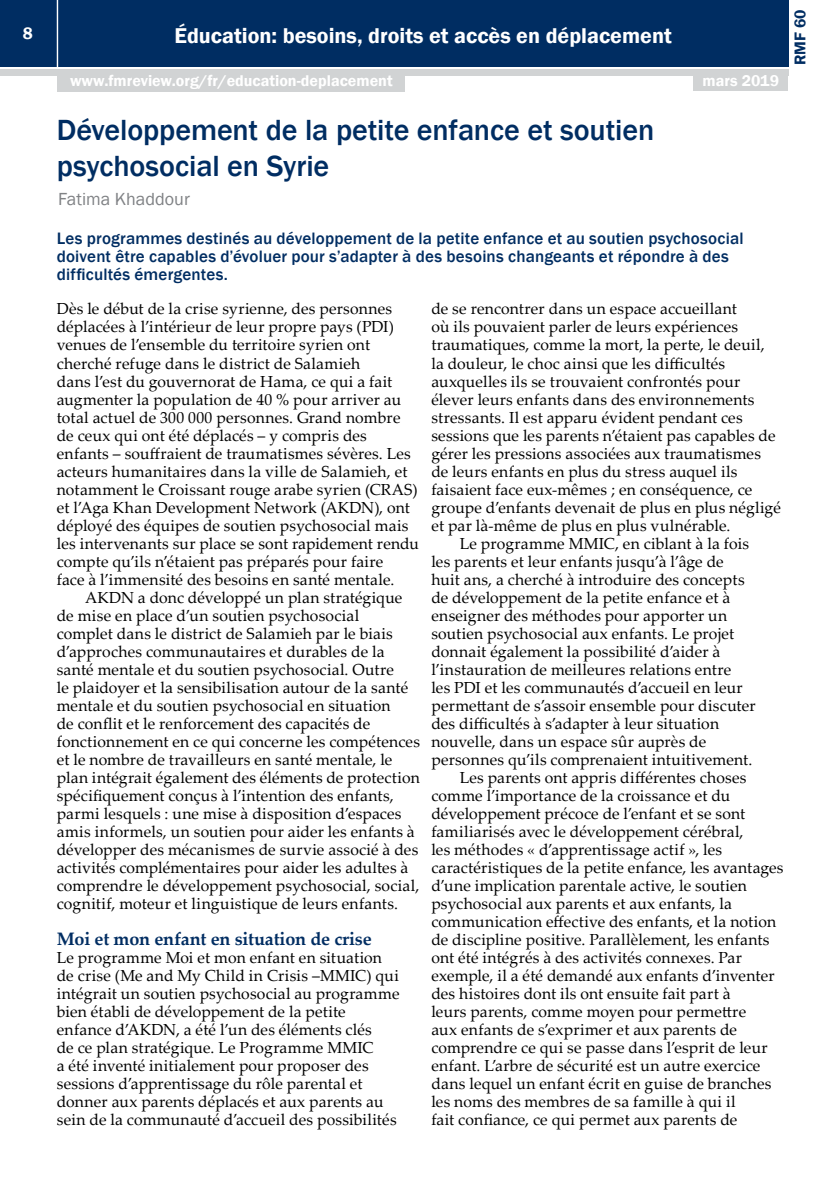
<style>
.page{position:relative;width:840px;height:1191px;background:#fff}
.page>*{position:absolute;margin:0;border:0;box-sizing:border-box;transform-origin:0 0}
.t1{font:500 30px/36px "Franklin Gothic";letter-spacing:-.005em;color:#002d62}
.t2{font:600 22px "Franklin Gothic";color:#fff}
.t3{font:700 18px "Palatino Linotype";letter-spacing:-.01em;color:#002d62}
.t4{font:18px "Franklin Gothic";color:#808285}
.t5{font:500 17px/18px "Franklin Gothic";letter-spacing:.01em;color:#002d62}
.t6{font:600 17px "Franklin Gothic";color:#fff}
.t7{font:16px/18px "Palatino Linotype";letter-spacing:.01em;color:#000}
.t8{font:600 16px "Franklin Gothic";color:#fff}
.t9{font:600 16px "Franklin Gothic";color:#002d62}
</style>
<div class="page">
<div style="left:0;top:0;width:787px;height:66px;background:#002d62"></div>
<div style="left:0;top:69px;width:787px;height:6px;background:#d1d3d4"></div>
<hr style="left:57px;top:0;width:1px;height:67px;background:#fff">
<div style="left:693px;top:73px;width:94px;height:18px;background:#d1d3d4"></div>
<div style="left:57px;top:74px;width:348px;height:18px;background:#d1d3d4"></div>
<p class="t6" style="left:23px;top:23px;width:11px">8</p>
<h2 class="t2" style="left:174px;top:22px;width:498px">Éducation: besoins, droits et accès en déplacement</h2>
<p class="t8" style="left:70px;top:71px;width:324px">www.fmreview.org/fr/education-deplacement</p>
<p class="t8" style="left:702px;top:71px;width:78px">mars 2019</p>
<h1 class="t1" style="left:57px;top:112px;width:598px">Développement de la petite enfance et soutien psychosocial en Syrie</h1>
<p class="t4" style="left:58px;top:188px;width:133px">Fatima Khaddour</p>
<p class="t5" style="left:57px;top:230px;width:688px">Les programmes destinés au développement de la petite enfance et au soutien psychosocial doivent être capables d’évoluer pour s’adapter à des besoins changeants et répondre à des difficultés émergentes.</p>
<p class="t7" style="left:57px;top:299px;width:363px">Dès le début de la crise syrienne, des personnes déplacées à l’intérieur de leur propre pays (PDI) venues de l’ensemble du territoire syrien ont cherché refuge dans le district de Salamieh<br>dans l’est du gouvernorat de Hama, ce qui a fait augmenter la population de 40 % pour arriver au total actuel de 300 000 personnes. Grand nombre de ceux qui ont été déplacés – y compris des enfants – souffraient de traumatismes sévères. Les acteurs humanitaires dans la ville de Salamieh, et notamment le Croissant rouge arabe syrien (CRAS) et l’Aga Khan Development Network (AKDN), ont déployé des équipes de soutien psychosocial mais les intervenants sur place se sont rapidement rendu compte qu’ils n’étaient pas préparés pour faire<br>face à l’immensité des besoins en santé mentale.</p>
<p class="t7" style="left:57px;top:587px;width:364px;text-indent:28px">AKDN a donc développé un plan stratégique de mise en place d’un soutien psychosocial<br>complet dans le district de Salamieh par le biais d’approches communautaires et durables de la santé mentale et du soutien psychosocial. Outre<br>le plaidoyer et la sensibilisation autour de la santé mentale et du soutien psychosocial en situation<br>de conflit et le renforcement des capacités de fonctionnement en ce qui concerne les compétences et le nombre de travailleurs en santé mentale, le plan intégrait également des éléments de protection spécifiquement conçus à l’intention des enfants, parmi lesquels : une mise à disposition d’espaces amis informels, un soutien pour aider les enfants à développer des mécanismes de survie associé à des activités complémentaires pour aider les adultes à comprendre le développement psychosocial, social, cognitif, moteur et linguistique de leurs enfants.</p>
<p class="t3" style="left:57px;top:925px;width:316px">Moi et mon enfant en situation de crise</p>
<p class="t7" style="left:57px;top:947px;width:344px">Le programme Moi et mon enfant en situation de crise (Me and My Child in Crisis –MMIC) qui intégrait un soutien psychosocial au programme bien établi de développement de la petite enfance d’AKDN, a été l’un des éléments clés<br>de ce plan stratégique. Le Programme MMIC<br>a été inventé initialement pour proposer des sessions d’apprentissage du rôle parental et donner aux parents déplacés et aux parents au sein de la communauté d’accueil des possibilités</p>
<p class="t7" style="left:431px;top:299px;width:307px">de se rencontrer dans un espace accueillant</p>
<p class="t7" style="left:431px;top:317px;width:308px">où ils pouvaient parler de leurs expériences</p>
<p class="t7" style="left:431px;top:335px;width:335px">traumatiques, comme la mort, la perte, le deuil,</p>
<p class="t7" style="left:431px;top:353px;width:295px">la douleur, le choc ainsi que les difficultés</p>
<p class="t7" style="left:431px;top:371px;width:310px">auxquelles ils se trouvaient confrontés pour</p>
<p class="t7" style="left:431px;top:389px;width:324px">élever leurs enfants dans des environnements</p>
<p class="t7" style="left:431px;top:407px;width:313px">stressants. Il est apparu évident pendant ces</p>
<p class="t7" style="left:431px;top:425px;width:345px">sessions que les parents n’étaient pas capables de</p>
<p class="t7" style="left:431px;top:443px;width:331px">gérer les pressions associées aux traumatismes</p>
<p class="t7" style="left:431px;top:461px;width:307px">de leurs enfants en plus du stress auquel ils</p>
<p class="t7" style="left:431px;top:479px;width:322px">faisaient face eux-mêmes ; en conséquence, ce</p>
<p class="t7" style="left:431px;top:497px;width:351px">groupe d’enfants devenait de plus en plus négligé</p>
<p class="t7" style="left:431px;top:515px;width:300px">et par là-même de plus en plus vulnérable.</p>
<p class="t7" style="left:459px;top:533px;width:291px">Le programme MMIC, en ciblant à la fois</p>
<p class="t7" style="left:431px;top:551px;width:294px">les parents et leur enfants jusqu’à l’âge de</p>
<p class="t7" style="left:431px;top:569px;width:314px">huit ans, a cherché à introduire des concepts</p>
<p class="t7" style="left:431px;top:587px;width:300px">de développement de la petite enfance et à</p>
<p class="t7" style="left:431px;top:605px;width:297px">enseigner des méthodes pour apporter un</p>
<p class="t7" style="left:431px;top:623px;width:304px">soutien psychosocial aux enfants. Le projet</p>
<p class="t7" style="left:431px;top:641px;width:290px">donnait également la possibilité d’aider à</p>
<p class="t7" style="left:431px;top:659px;width:301px">l’instauration de meilleures relations entre</p>
<p class="t7" style="left:431px;top:677px;width:313px">les PDI et les communautés d’accueil en leur</p>
<p class="t7" style="left:431px;top:695px;width:326px">permettant de s’assoir ensemble pour discuter</p>
<p class="t7" style="left:431px;top:713px;width:289px">des difficultés à s’adapter à leur situation</p>
<p class="t7" style="left:431px;top:731px;width:276px">nouvelle, dans un espace sûr auprès de</p>
<p class="t7" style="left:431px;top:749px;width:322px">personnes qu’ils comprenaient intuitivement.</p>
<p class="t7" style="left:459px;top:767px;width:288px">Les parents ont appris différentes choses</p>
<p class="t7" style="left:431px;top:785px;width:300px">comme l’importance de la croissance et du</p>
<p class="t7" style="left:431px;top:803px;width:315px">développement précoce de l’enfant et se sont</p>
<p class="t7" style="left:431px;top:821px;width:313px">familiarisés avec le développement cérébral,</p>
<p class="t7" style="left:431px;top:839px;width:292px">les méthodes « d’apprentissage actif », les</p>
<p class="t7" style="left:431px;top:857px;width:353px">caractéristiques de la petite enfance, les avantages</p>
<p class="t7" style="left:431px;top:875px;width:317px">d’une implication parentale active, le soutien</p>
<p class="t7" style="left:431px;top:893px;width:302px">psychosocial aux parents et aux enfants, la</p>
<p class="t7" style="left:431px;top:911px;width:346px">communication effective des enfants, et la notion</p>
<p class="t7" style="left:431px;top:929px;width:339px">de discipline positive. Parallèlement, les enfants</p>
<p class="t7" style="left:431px;top:947px;width:312px">ont été intégrés à des activités connexes. Par</p>
<p class="t7" style="left:431px;top:965px;width:344px">exemple, il a été demandé aux enfants d’inventer</p>
<p class="t7" style="left:431px;top:983px;width:300px">des histoires dont ils ont ensuite fait part à</p>
<p class="t7" style="left:431px;top:1001px;width:316px">leurs parents, comme moyen pour permettre</p>
<p class="t7" style="left:431px;top:1019px;width:307px">aux enfants de s’exprimer et aux parents de</p>
<p class="t7" style="left:431px;top:1037px;width:338px">comprendre ce qui se passe dans l’esprit de leur</p>
<p class="t7" style="left:431px;top:1055px;width:330px">enfant. L’arbre de sécurité est un autre exercice</p>
<p class="t7" style="left:431px;top:1073px;width:341px">dans lequel un enfant écrit en guise de branches</p>
<p class="t7" style="left:431px;top:1091px;width:305px">les noms des membres de sa famille à qui il</p>
<p class="t7" style="left:431px;top:1109px;width:307px">fait confiance, ce qui permet aux parents de</p>
<p class="t9" style="left:789px;top:65px;width:57px;rotate:-90deg">RMF 60</p>
</div>
